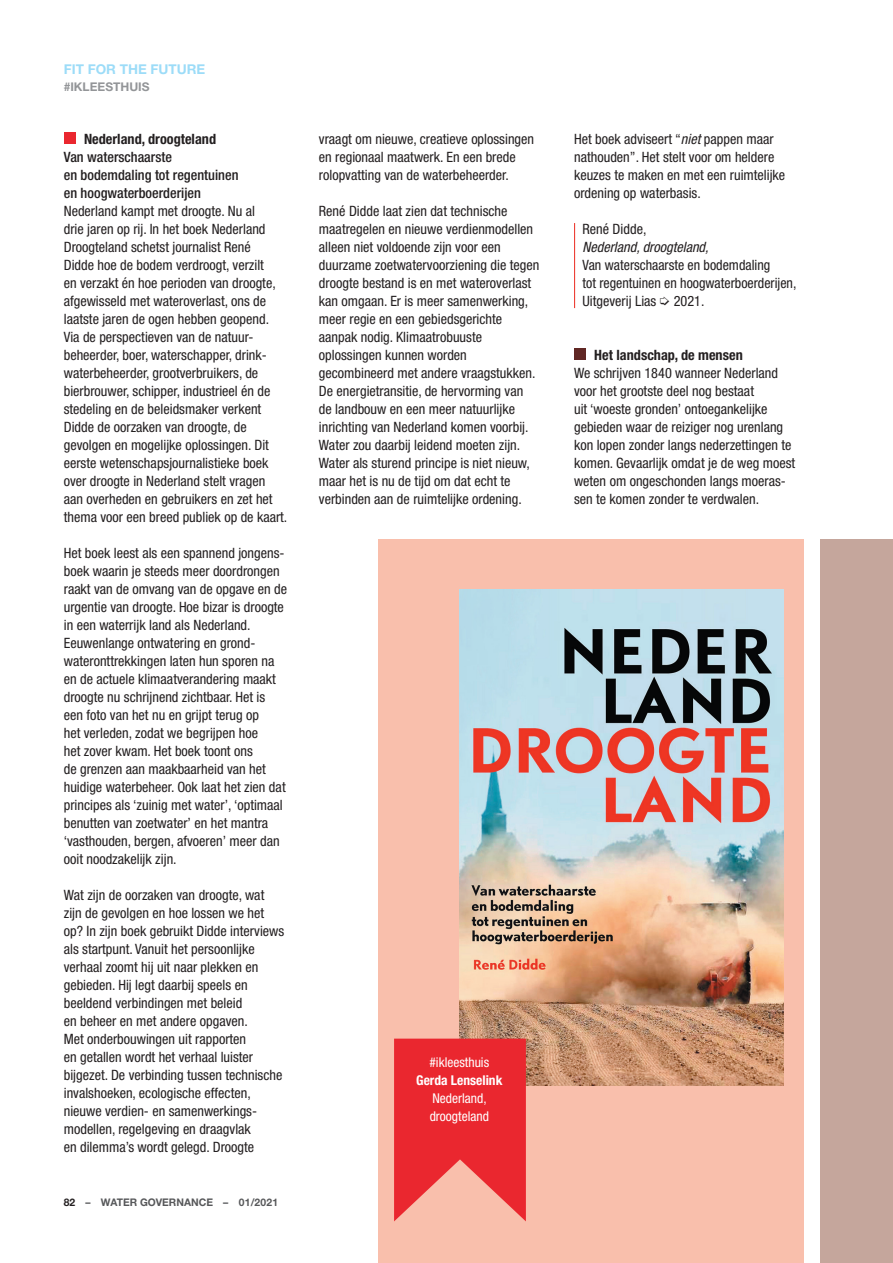
<style>
.page{position:relative;width:893px;height:1263px;background:#fff}
.page>*{position:absolute;margin:0;border:0;box-sizing:border-box;transform-origin:0 0}
.t1{font:condensed 14.25px/18px "Helvetica Neue";color:#231f20}
.t2{font:500 condensed 14.25px/18px "Helvetica Neue";color:#231f20}
.t3{font:700 condensed 14.25px "Helvetica Neue";color:#231f20}
.t4{font:italic condensed 14.25px "Helvetica Neue";color:#231f20}
.t5{font:condensed 13.5px/18px "Helvetica Neue";color:#fff}
.t6{font:700 13.5px "Helvetica Neue";color:#9cdcf8}
.t7{font:700 condensed 13.5px "Helvetica Neue";color:#fff}
.t8{font:700 12px "Helvetica Neue";color:#939598}
.t9{font:700 10.5px "Helvetica Neue";color:#57585a}
.s1{color:#231f20}
.s2{font-style:italic}
</style>
<div class="page">
<div style="left:64px;top:132px;width:12px;height:12px;background:#ea272f"></div>
<div style="left:378px;top:540px;width:426px;height:723px;background:#f9bfac"></div>
<div style="left:821px;top:540px;width:72px;height:723px;background:#c5a69c"></div>
<img style="left:460px;top:589px;width:324px;height:496px">
<hr style="left:574px;top:223px;width:1px;height:85px;background:#ec342a">
<div style="left:574px;top:348px;width:12px;height:12px;background:#602724"></div>
<svg style="left:394px;top:1038px;width:132px;height:183px"></svg>
<p class="t6" style="left:64px;top:61px;width:143px">FIT FOR THE FUTURE</p>
<p class="t8" style="left:64px;top:80px;width:87px">#IKLEESTHUIS</p>
<p class="t3" style="left:84px;top:130px;width:134px">Nederland, droogteland</p>
<p class="t2" style="left:64px;top:148px;width:176px">Van waterschaarste<br>en bodemdaling tot regentuinen en hoogwaterboerderijen</p>
<p class="t1" style="left:64px;top:202px;width:225px">Nederland kampt met droogte. Nu al<br>drie jaren op rij. In het boek Nederland Droogteland schetst journalist René<br>Didde hoe de bodem verdroogt, verzilt<br>en verzakt én hoe perioden van droogte, afgewisseld met wateroverlast, ons de laatste jaren de ogen hebben geopend.<br>Via de perspectieven van de natuur&shy;beheerder, boer, waterschapper, drink&shy;waterbeheerder, grootverbruikers, de bierbrouwer, schipper, industrieel én de stedeling en de beleidsmaker verkent Didde de oorzaken van droogte, de gevolgen en mogelijke oplossingen. Dit eerste wetenschapsjournalistieke boek over droogte in Nederland stelt vragen aan overheden en gebruikers en zet het thema voor een breed publiek op de kaart.</p>
<p class="t1" style="left:64px;top:544px;width:225px">Het boek leest als een spannend jongens&shy;boek waarin je steeds meer doordrongen raakt van de omvang van de opgave en de urgentie van droogte. Hoe bizar is droogte in een waterrijk land als Nederland.<br>Eeuwenlange ontwatering en grond&shy;wateronttrekkingen laten hun sporen na en de actuele klimaatverandering maakt droogte nu schrijnend zichtbaar. Het is een foto van het nu en grijpt terug op<br>het verleden, zodat we begrijpen hoe<br>het zover kwam. Het boek toont ons<br>de grenzen aan maakbaarheid van het huidige waterbeheer. Ook laat het zien dat principes als ‘zuinig met water’, ‘optimaal benutten van zoetwater’ en het mantra ‘vasthouden, bergen, afvoeren’ meer dan ooit noodzakelijk zijn.</p>
<p class="t1" style="left:64px;top:886px;width:222px">Wat zijn de oorzaken van droogte, wat zijn de gevolgen en hoe lossen we het op? In zijn boek gebruikt Didde interviews als startpunt. Vanuit het persoonlijke verhaal zoomt hij uit naar plekken en gebieden. Hij legt daarbij speels en beeldend verbindingen met beleid<br>en beheer en met andere opgaven.<br>Met onderbouwingen uit rapporten<br>en getallen wordt het verhaal luister bijgezet. De verbinding tussen technische invalshoeken, ecologische effecten, nieuwe verdien- en samenwerkings&shy;modellen, regelgeving en draagvlak<br>en dilemma’s wordt gelegd. Droogte</p>
<p class="t9" style="left:64px;top:1196px;width:216px"><span class="s1">82</span> – WATER GOVERNANCE – 01/2021</p>
<p class="t1" style="left:319px;top:130px;width:217px">vraagt om nieuwe, creatieve oplossingen en regionaal maatwerk. En een brede rolopvatting van de waterbeheerder.</p>
<p class="t1" style="left:319px;top:202px;width:222px">René Didde laat zien dat technische maatregelen en nieuwe verdienmodellen alleen niet voldoende zijn voor een duurzame zoetwatervoorziening die tegen droogte bestand is en met wateroverlast kan omgaan. Er is meer samenwerking, meer regie en een gebiedsgerichte aanpak nodig. Klimaatrobuuste oplossingen kunnen worden gecombineerd met andere vraagstukken.<br>De energietransitie, de hervorming van de landbouw en een meer natuurlijke inrichting van Nederland komen voorbij.<br>Water zou daarbij leidend moeten zijn.<br>Water als sturend principe is niet nieuw, maar het is nu de tijd om dat echt te verbinden aan de ruimtelijke ordening.</p>
<p class="t5" style="left:429px;top:1053px;width:61px">#ikleesthuis</p>
<p class="t7" style="left:416px;top:1072px;width:88px">Gerda Lenselink</p>
<p class="t5" style="left:430px;top:1089px;width:61px">Nederland, droogteland</p>
<p class="t1" style="left:574px;top:130px;width:213px">Het boek adviseert “<span class="s2">niet</span> pappen maar nathouden”. Het stelt voor om heldere keuzes te maken en met een ruimtelijke ordening op waterbasis.</p>
<p class="t1" style="left:583px;top:220px;width:65px">René Didde,</p>
<p class="t4" style="left:583px;top:239px;width:128px">Nederland, droogteland,</p>
<p class="t1" style="left:583px;top:256px;width:215px">Van waterschaarste en bodemdaling<br>tot regentuinen en hoogwaterboerderijen,<br>Uitgeverij Lias ➭ 2021.</p>
<p class="t3" style="left:594px;top:346px;width:150px">Het landschap, de mensen</p>
<p class="t1" style="left:574px;top:364px;width:223px">We schrijven 1840 wanneer Nederland voor het grootste deel nog bestaat<br>uit ‘woeste gronden’ ontoegankelijke gebieden waar de reiziger nog urenlang kon lopen zonder langs nederzettingen te komen. Gevaarlijk omdat je de weg moest weten om ongeschonden langs moeras&shy;sen te komen zonder te verdwalen.</p>
</div>
